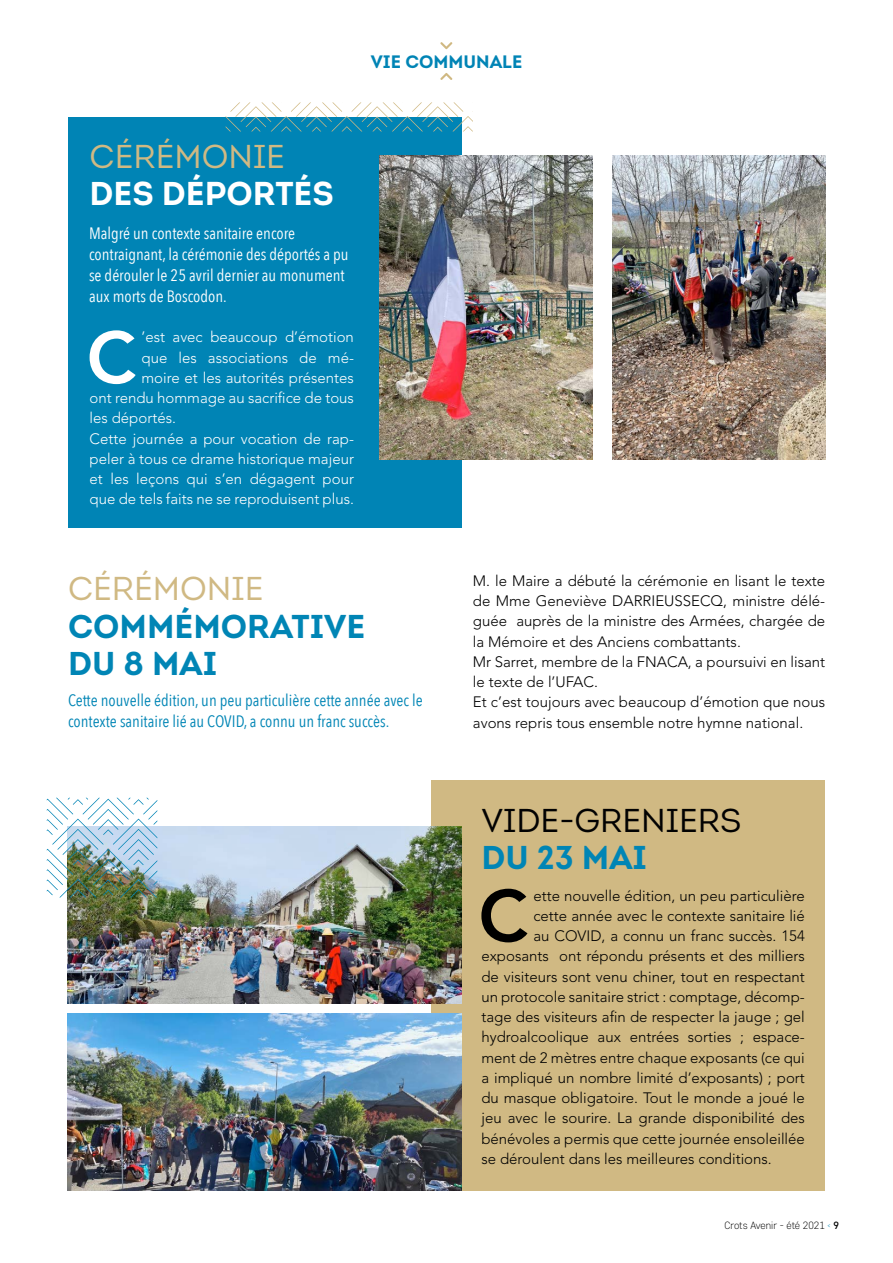
<style>
.page{position:relative;width:893px;height:1263px;background:#fff}
.page>*{position:absolute;margin:0;border:0;box-sizing:border-box;transform-origin:0 0}
.t1{font:800 72.15px "Avenir LT Std";color:#fff}
.t2{font:800 72.15px "Avenir LT Std";color:#000}
.t3{font:33px/37.5px "Intro Bold Caps";color:#0085b5}
.t4{font:33px "Intro Book Caps";color:#d0b983}
.t5{font:33px "Intro Book Caps";color:#020202}
.t6{font:33px "Intro Bold Caps";color:#fff}
.t7{font:18px "Intro Bold Caps";color:#0084b5}
.t8{font:16.5px/21px "Avenir Next Condensed";color:#fff}
.t9{font:16.5px/21px "Avenir Next Condensed";color:#0085b5}
.t10{font:300 15px/20.2px "Avenir LT Std";color:#000}
.t11{font:300 15px "Avenir LT Std";color:#fff}
.t12{font:300 10.5px "Core Sans D25";color:#000}
.s1{color:#0084b5}
.s2{font-family:"Core Sans D45";font-weight:500}
</style>
<div class="page">
<div style="left:432px;top:780px;width:393px;height:410px;background:#d0b983"></div>
<div style="left:68px;top:117px;width:393px;height:410px;background:#0084b5"></div>
<svg style="left:440px;top:42px;width:13px;height:7px"></svg>
<svg style="left:440px;top:73px;width:13px;height:7px"></svg>
<img style="left:380px;top:156px;width:212px;height:303px">
<img style="left:613px;top:156px;width:212px;height:303px">
<img style="left:68px;top:826px;width:393px;height:177px">
<img style="left:68px;top:1013px;width:393px;height:177px">
<img style="left:47px;top:798px;width:110px;height:99px">
<svg style="left:226px;top:102px;width:247px;height:29px"></svg>
<p class="t7" style="left:371px;top:50px;width:153px">VIE COMMUNALE</p>
<h2 class="t4" style="left:90px;top:136px;width:197px">CÉRÉMONIE</h2>
<h2 class="t6" style="left:90px;top:172px;width:246px">DES DÉPORTÉS</h2>
<p class="t8" style="left:89px;top:222px;width:261px">Malgré un contexte sanitaire encore contraignant, la cérémonie des déportés a pu se dérouler le 25 avril dernier au monument aux morts de Boscodon.</p>
<h1 class="t1" style="left:87px;top:315px;width:51px">C</h1>
<p class="t11" style="left:141px;top:328px;width:214px">’est avec beaucoup d’émotion</p>
<p class="t11" style="left:141px;top:349px;width:214px">que les associations de mé-</p>
<p class="t11" style="left:141px;top:369px;width:214px">moire et les autorités présentes</p>
<p class="t11" style="left:90px;top:389px;width:266px">ont rendu hommage au sacrifice de tous</p>
<p class="t11" style="left:90px;top:409px;width:88px">les déportés.</p>
<p class="t11" style="left:90px;top:430px;width:266px">Cette journée a pour vocation de rap-</p>
<p class="t11" style="left:90px;top:450px;width:266px">peler à tous ce drame historique majeur</p>
<p class="t11" style="left:90px;top:470px;width:266px">et les leçons qui s’en dégagent pour</p>
<p class="t11" style="left:90px;top:490px;width:266px">que de tels faits ne se reproduisent plus.</p>
<h2 class="t4" style="left:68px;top:568px;width:197px">CÉRÉMONIE</h2>
<h2 class="t3" style="left:68px;top:607px;width:299px">COMMÉMORATIVE<br>DU 8 MAI</h2>
<p class="t9" style="left:68px;top:689px;width:356px">Cette nouvelle édition, un peu particulière cette année avec le contexte sanitaire lié au COVID, a connu un franc succès.</p>
<p class="t10" style="left:473px;top:570px;width:354px">M. le Maire a débuté la cérémonie en lisant le texte de Mme Geneviève DARRIEUSSECQ, ministre délé&shy;guée auprès de la ministre des Armées, chargée de la Mémoire et des Anciens combattants.<br>Mr Sarret, membre de la FNACA, a poursuivi en lisant le texte de l’UFAC.<br>Et c’est toujours avec beaucoup d’émotion que nous avons repris tous ensemble notre hymne national.</p>
<h2 class="t5" style="left:481px;top:800px;width:261px">VIDE-GRENIERS</h2>
<h2 class="t3" style="left:481px;top:838px;width:167px">DU 23 MAI</h2>
<h1 class="t2" style="left:478px;top:873px;width:51px">C</h1>
<p class="t10" style="left:533px;top:885px;width:273px">ette nouvelle édition, un peu particulière</p>
<p class="t10" style="left:533px;top:906px;width:273px">cette année avec le contexte sanitaire lié</p>
<p class="t10" style="left:533px;top:926px;width:273px">au COVID, a connu un franc succès. 154</p>
<p class="t10" style="left:481px;top:946px;width:325px">exposants ont répondu présents et des milliers</p>
<p class="t10" style="left:481px;top:966px;width:325px">de visiteurs sont venu chiner, tout en respectant</p>
<p class="t10" style="left:481px;top:987px;width:325px">un protocole sanitaire strict : comptage, décomp-</p>
<p class="t10" style="left:481px;top:1007px;width:325px">tage des visiteurs afin de respecter la jauge ; gel</p>
<p class="t10" style="left:481px;top:1027px;width:325px">hydroalcoolique aux entrées sorties ; espace-</p>
<p class="t10" style="left:481px;top:1047px;width:325px">ment de 2 mètres entre chaque exposants (ce qui</p>
<p class="t10" style="left:481px;top:1068px;width:325px">a impliqué un nombre limité d’exposants) ; port</p>
<p class="t10" style="left:481px;top:1088px;width:325px">du masque obligatoire. Tout le monde a joué le</p>
<p class="t10" style="left:481px;top:1108px;width:325px">jeu avec le sourire. La grande disponibilité des</p>
<p class="t10" style="left:481px;top:1128px;width:325px">bénévoles a permis que cette journée ensoleillée</p>
<p class="t10" style="left:481px;top:1149px;width:292px">se déroulent dans les meilleures conditions.</p>
<p class="t12" style="left:725px;top:1219px;width:116px">Crots Avenir - été 2021 <span class="s1">‹</span> <span class="s2">9</span></p>
</div>
